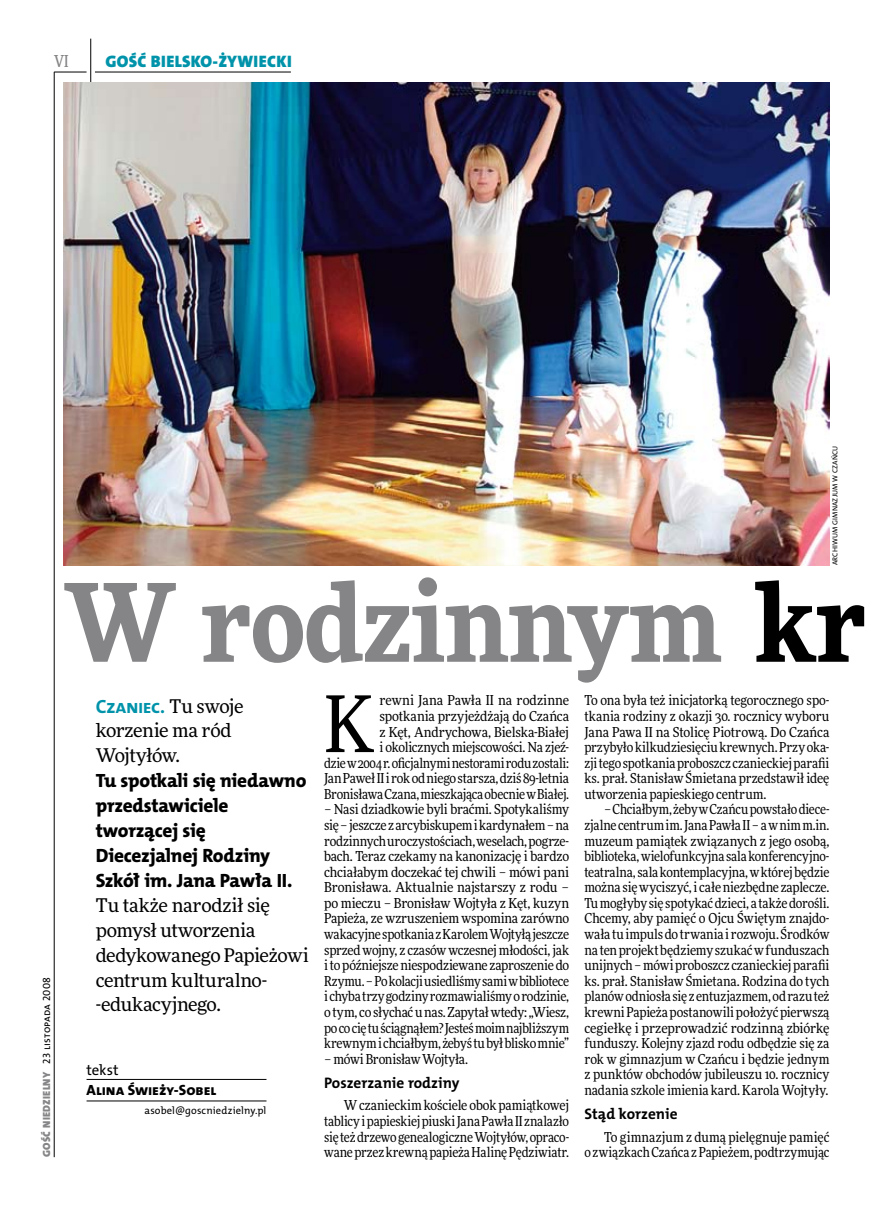
<style>
.page{position:relative;width:872px;height:1221px;background:#fff}
.page>*{position:absolute;margin:0;border:0;box-sizing:border-box;transform-origin:0 0}
.t1{font:900 108px "Freeday Narrow";letter-spacing:-.01em;color:#858486}
.t2{font:78.15px "Freeday Narrow News";color:#000}
.t3{font:19.35px/24.9px "The Mix HP8 Ex Bld";letter-spacing:-.005em;color:#000}
.t4{font:19.35px "The Mix HP7 Bld";letter-spacing:-.025em;color:#0093aa}
.t5{font:18.9px/24.9px "Freeday News";letter-spacing:-.02em;color:#000}
.t6{font:16.65px "The Mix HP9 Blk";letter-spacing:.02em;color:#0093aa}
.t7{font:500 16.5px "Freeday Narrow";color:#858486;scale:.9 1}
.t8{font:15.3px "The Mix HP7 Bld";color:#000}
.t9{font:14.85px "The Mix HP8 Ex Bld";color:#000}
.t10{font:14.85px "The Mix HP5 Plain";color:#000}
.t11{font:13.8px/15.6px "Freeday Narrow News";letter-spacing:-.015em;color:#000;text-align:justify}
.t12{font:10.5px "The Mix HP5 Plain";letter-spacing:.015em;color:#000}
.t13{font:7.2px "The Mix HP5 Plain";letter-spacing:.015em;color:#000}
.s1{font-family:"The Mix HP9 Blk";color:#858486}
.s2{color:#000}
.s3{font-family:"Freeday News";font-size:18.9px;color:#000}
</style>
<div class="page">
<hr style="left:54px;top:72px;width:1px;height:1085px;background:#000">
<hr style="left:90px;top:39px;width:1px;height:43px;background:#000">
<hr style="left:54px;top:72px;width:33px;height:1px;background:#000">
<hr style="left:95px;top:72px;width:196px;height:1px;background:#000">
<img style="left:64px;top:82px;width:765px;height:483px">
<hr style="left:87px;top:1079px;width:179px;height:1px;background:#000">
<hr style="left:87px;top:1100px;width:179px;height:1px;background:#000">
<p class="t7" style="left:54px;top:50px;width:17px">VI</p>
<p class="t6" style="left:105px;top:50px;width:188px">GOŚĆ BIELSKO-ŻYWIECKI</p>
<p class="t13" style="left:830px;top:565px;width:121px;rotate:-90deg">Archiwum Gimnazjum w Czańcu</p>
<p class="t12" style="left:40px;top:1156px;width:181px;rotate:-90deg"><span class="s1">GOŚĆ NIEDZIELNY</span> 23 listopada 2008</p>
<h1 class="t1" style="left:64px;top:552px;width:805px">W rodzinnym <span class="s2">kr</span></h1>
<h3 class="t4" style="left:96px;top:693px;width:149px">Czaniec. <span class="s3">Tu swoje</span></h3>
<h3 class="t5" style="left:96px;top:717px;width:137px">korzenie ma ród<br>Wojtyłów.</h3>
<h3 class="t3" style="left:96px;top:768px;width:212px">Tu spotkali się niedawno przedstawiciele tworzącej się<br>Diecezjalnej Rodziny<br>Szkół im. Jana Pawła II.</h3>
<h3 class="t5" style="left:96px;top:892px;width:215px">Tu także narodził się pomysł utworzenia dedykowanego Papieżowi centrum kulturalno--edukacyjnego.</h3>
<p class="t10" style="left:87px;top:1059px;width:33px">tekst</p>
<p class="t9" style="left:87px;top:1080px;width:131px">Alina Świeży-Sobel</p>
<p class="t12" style="left:144px;top:1103px;width:123px">asobel@goscniedzielny.pl</p>
<p class="t11" style="left:324px;top:692px;width:246px;text-align:right">rewni Jana Pawła II na rodzinne spotkania przyjeżdżają do Czańca<br>z Kęt, Andrychowa, Bielska-Białej<br>i okolicznych miejscowości. Na zjeź-<br>dzie w2004 r. oficjalnymi nestorami rodu zostali:<br>Jan Paweł II irok od niego starsza, dziś 89-letnia Bronisława Czana, mieszkająca obecnie wBiałej.</p>
<p class="t11" style="left:324px;top:801px;width:246px">– Nasi dziadkowie byli braćmi. Spotykaliśmy się – jeszcze zarcybiskupem ikardynałem – na rodzinnych uroczystościach, weselach, pogrze&shy;bach. Teraz czekamy na kanonizację i bardzo chciałabym doczekać tej chwili – mówi pani Bronisława. Aktualnie najstarszy z rodu – po mieczu – Bronisław Wojtyła z Kęt, kuzyn Papieża, ze wzruszeniem wspomina zarówno wakacyjne spotkania zKarolem Wojtyłą jeszcze sprzed wojny, z czasów wczesnej młodości, jak ito późniejsze niespodziewane zaproszenie do Rzymu. – Po kolacji usiedliśmy sami wbibliotece ichyba trzy godziny rozmawialiśmy orodzinie, o tym, co słychać unas. Zapytał wtedy: „Wiesz, po co cię tu ściągnąłem? Jesteś moim najbliższym krewnym ichciałbym, żebyś tu był blisko mnie”</p>
<p class="t11" style="left:324px;top:1050px;width:145px">– mówi Bronisław Wojtyła.</p>
<p class="t8" style="left:324px;top:1072px;width:137px">Poszerzanie rodziny</p>
<p class="t11" style="left:324px;top:1097px;width:246px;text-indent:20px">Wczanieckim kościele obok pamiątkowej tablicy ipapieskiej piuski Jana Pawła II znalazło się też drzewo genealogiczne Wojtyłów, opraco&shy;wane przez krewną papieża Halinę Pędziwiatr.</p>
<h2 class="t2" style="left:324px;top:676px;width:52px">K</h2>
<p class="t11" style="left:584px;top:692px;width:246px">To ona była też inicjatorką tegorocznego spo&shy;tkania rodziny z okazji 30. rocznicy wyboru Jana Pawa II na Stolicę Piotrową. Do Czańca przybyło kilkudziesięciu krewnych. Przy oka&shy;zji tego spotkania proboszcz czanieckiej parafii ks. prał. Stanisław Śmietana przedstawił ideę utworzenia papieskiego centrum.</p>
<p class="t11" style="left:584px;top:801px;width:246px;text-indent:20px">– Chciałbym, żeby wCzańcu powstało diece&shy;zjalne centrum im. Jana Pawła II – awnim m.in. muzeum pamiątek związanych z jego osobą, biblioteka, wielofunkcyjna sala konferencyjno&shy;teatralna, sala kontemplacyjna, wktórej będzie można się wyciszyć, i całe niezbędne zaplecze.<br>Tu mogłyby się spotykać dzieci, a także dorośli.<br>Chcemy, aby pamięć o Ojcu Świętym znajdo&shy;wała tu impuls do trwania i rozwoju. Środków na ten projekt będziemy szukać wfunduszach unijnych – mówi proboszcz czanieckiej parafii ks. prał. Stanisław Śmietana. Rodzina do tych planów odniosła się z entuzjazmem, od razu też krewni Papieża postanowili położyć pierwszą cegiełkę i przeprowadzić rodzinną zbiórkę funduszy. Kolejny zjazd rodu odbędzie się za rok w gimnazjum w Czańcu i będzie jednym z punktów obchodów jubileuszu 10. rocznicy nadania szkole imienia kard. Karola Wojtyły.</p>
<p class="t8" style="left:584px;top:1103px;width:95px">Stąd korzenie</p>
<p class="t11" style="left:584px;top:1128px;width:246px;text-align:right">To gimnazjum z dumą pielęgnuje pamięć<br>o związkach Czańca zPapieżem, podtrzymując</p>
</div>
